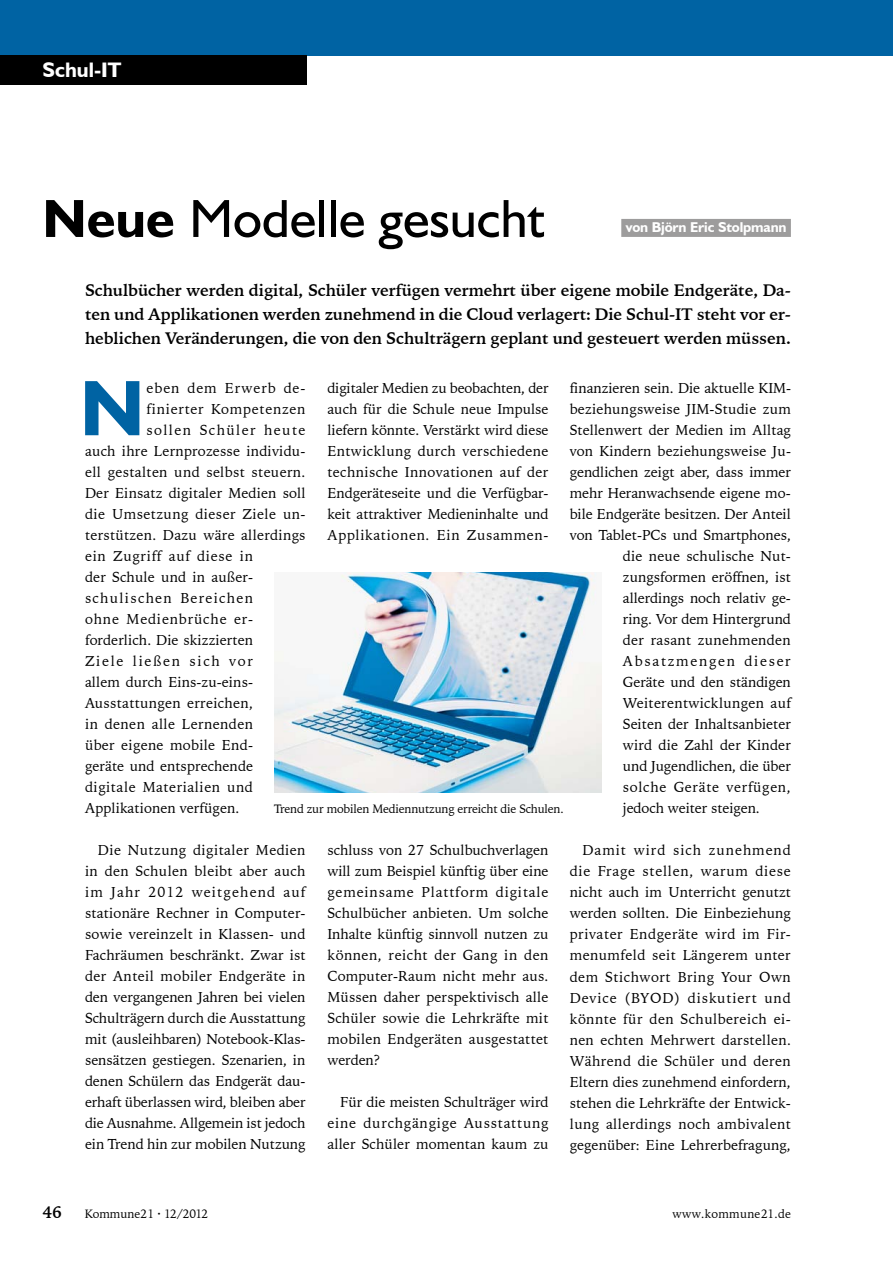
<style>
.page{position:relative;width:893px;height:1263px;background:#fff}
.page>*{position:absolute;margin:0;border:0;box-sizing:border-box;transform-origin:0 0}
.t1{font:700 79.2px "Humanist 521 BT";color:#0063a3}
.t2{font:54px "Humanist 521 BT";color:#000}
.t3{font:700 21px "Humanist 521 BT";color:#fff}
.t4{font:700 16.5px/24px "Iowan Old Style BT";letter-spacing:-.005em;color:#000;text-align:justify}
.t5{font:14.25px/21px "Iowan Old Style BT";letter-spacing:.01em;color:#000;text-align:justify}
.t6{font:14.25px "Iowan Old Style BT";letter-spacing:.05em;color:#000}
.t7{font:14.25px "Iowan Old Style BT";letter-spacing:.03em;color:#000}
.t8{font:14.25px "Iowan Old Style BT";letter-spacing:.12em;color:#000}
.t9{font:14.25px "Iowan Old Style BT";letter-spacing:.035em;color:#000}
.t10{font:700 14.25px "Humanist 521 BT";letter-spacing:-.01em;color:#fff}
.t11{font:14.25px "Iowan Old Style BT";letter-spacing:.09em;color:#000}
.t12{font:14.25px "Iowan Old Style BT";letter-spacing:.06em;color:#000}
.t13{font:14.25px "Iowan Old Style BT";letter-spacing:.095em;color:#000}
.t14{font:14.25px "Iowan Old Style BT";letter-spacing:.065em;color:#000}
.t15{font:12px "Iowan Old Style BT";letter-spacing:-.015em;color:#000}
.t16{font:12px "Iowan Old Style BT";letter-spacing:.02em;color:#000}
.s1{font-weight:700}
</style>
<div class="page">
<div style="left:0;top:0;width:893px;height:55px;background:#0063a3"></div>
<div style="left:0;top:55px;width:306px;height:30px;background:#000"></div>
<div style="left:621px;top:219px;width:170px;height:18px;background:#9d9c9c"></div>
<img style="left:274px;top:572px;width:328px;height:220px">
<h3 class="t3" style="left:43px;top:57px;width:80px">Schul-IT</h3>
<h2 class="t2" style="left:42px;top:185px;width:504px"><span class="s1">Neue</span> Modelle gesucht</h2>
<p class="t10" style="left:626px;top:218px;width:162px">von Björn Eric Stolpmann</p>
<p class="t4" style="left:85px;top:278px;width:707px">Schulbücher werden digital, Schüler verfügen vermehrt über eigene mobile Endgeräte, Da&shy;ten und Applikationen werden zunehmend in die Cloud verlagert: Die Schul-IT steht vor er&shy;heblichen Veränderungen, die von den Schulträgern geplant und gesteuert werden müssen.</p>
<p class="t14" style="left:147px;top:379px;width:160px">eben dem Erwerb de-</p>
<p class="t6" style="left:147px;top:400px;width:160px">finierter Kompetenzen</p>
<p class="t13" style="left:147px;top:421px;width:160px">sollen Schüler heute</p>
<p class="t5" style="left:85px;top:441px;width:222px">auch ihre Lernprozesse individu-</p>
<p class="t5" style="left:85px;top:462px;width:222px">ell gestalten und selbst steuern.</p>
<p class="t5" style="left:85px;top:483px;width:222px">Der Einsatz digitaler Medien soll</p>
<p class="t7" style="left:85px;top:505px;width:222px">die Umsetzung dieser Ziele un-</p>
<p class="t5" style="left:85px;top:525px;width:222px">terstützen. Dazu wäre allerdings</p>
<p class="t6" style="left:85px;top:547px;width:169px">ein Zugriff auf diese in</p>
<p class="t5" style="left:85px;top:567px;width:169px">der Schule und in außer-</p>
<p class="t11" style="left:85px;top:589px;width:169px">schulischen Bereichen</p>
<p class="t12" style="left:85px;top:610px;width:169px">ohne Medienbrüche er-</p>
<p class="t5" style="left:85px;top:630px;width:169px">forderlich. Die skizzierten</p>
<p class="t8" style="left:85px;top:652px;width:169px">Ziele ließen sich vor</p>
<p class="t5" style="left:85px;top:672px;width:169px">allem durch Eins-zu-eins-</p>
<p class="t5" style="left:85px;top:693px;width:169px">Ausstattungen erreichen,</p>
<p class="t7" style="left:85px;top:715px;width:169px">in denen alle Lernenden</p>
<p class="t5" style="left:85px;top:735px;width:170px">über eigene mobile End-</p>
<p class="t5" style="left:85px;top:756px;width:169px">geräte und entsprechende</p>
<p class="t9" style="left:85px;top:778px;width:169px">digitale Materialien und</p>
<p class="t5" style="left:85px;top:798px;width:156px">Applikationen verfügen.</p>
<p class="t5" style="left:85px;top:840px;width:222px;text-indent:13px">Die Nutzung digitaler Medien in den Schulen bleibt aber auch im Jahr 2012 weitgehend auf stationäre Rechner in Computer&shy;sowie vereinzelt in Klassen- und Fachräumen beschränkt. Zwar ist der Anteil mobiler Endgeräte in den vergangenen Jahren bei vielen Schulträgern durch die Ausstattung mit (ausleihbaren) Notebook-Klas&shy;sensätzen gestiegen. Szenarien, in denen Schülern das Endgerät dau&shy;erhaft überlassen wird, bleiben aber die Ausnahme. Allgemein ist jedoch ein Trend hin zur mobilen Nutzung</p>
<h1 class="t1" style="left:80px;top:359px;width:66px">N</h1>
<p class="t5" style="left:327px;top:378px;width:223px">digitaler Medien zu beobachten, der auch für die Schule neue Impulse liefern könnte. Verstärkt wird diese Entwicklung durch verschiedene technische Innovationen auf der Endgeräteseite und die Verfügbar&shy;keit attraktiver Medieninhalte und Applikationen. Ein Zusammen-</p>
<p class="t5" style="left:570px;top:378px;width:223px">finanzieren sein. Die aktuelle KIM-</p>
<p class="t5" style="left:570px;top:399px;width:223px">beziehungsweise JIM-Studie zum</p>
<p class="t5" style="left:570px;top:420px;width:223px">Stellenwert der Medien im Alltag</p>
<p class="t5" style="left:570px;top:441px;width:223px">von Kindern beziehungsweise Ju-</p>
<p class="t5" style="left:570px;top:462px;width:223px">gendlichen zeigt aber, dass immer</p>
<p class="t5" style="left:570px;top:483px;width:223px">mehr Heranwachsende eigene mo-</p>
<p class="t5" style="left:570px;top:504px;width:223px">bile Endgeräte besitzen. Der Anteil</p>
<p class="t5" style="left:570px;top:525px;width:223px">von Tablet-PCs und Smartphones,</p>
<p class="t5" style="left:623px;top:546px;width:170px">die neue schulische Nut-</p>
<p class="t5" style="left:623px;top:567px;width:169px">zungsformen eröffnen, ist</p>
<p class="t5" style="left:623px;top:588px;width:169px">allerdings noch relativ ge-</p>
<p class="t5" style="left:623px;top:609px;width:169px">ring. Vor dem Hintergrund</p>
<p class="t5" style="left:623px;top:630px;width:169px">der rasant zunehmenden</p>
<p class="t8" style="left:623px;top:652px;width:169px">Absatzmengen dieser</p>
<p class="t5" style="left:623px;top:672px;width:170px">Geräte und den ständigen</p>
<p class="t5" style="left:623px;top:693px;width:169px">Weiterentwicklungen auf</p>
<p class="t5" style="left:623px;top:714px;width:169px">Seiten der Inhaltsanbieter</p>
<p class="t5" style="left:623px;top:735px;width:170px">wird die Zahl der Kinder</p>
<p class="t5" style="left:623px;top:756px;width:169px">und Jugendlichen, die über</p>
<p class="t6" style="left:623px;top:778px;width:169px">solche Geräte verfügen,</p>
<p class="t5" style="left:623px;top:798px;width:138px">jedoch weiter steigen.</p>
<p class="t5" style="left:570px;top:840px;width:223px;text-indent:13px">Damit wird sich zunehmend die Frage stellen, warum diese nicht auch im Unterricht genutzt werden sollten. Die Einbeziehung privater Endgeräte wird im Fir&shy;menumfeld seit Längerem unter dem Stichwort Bring Your Own Device (BYOD) diskutiert und könnte für den Schulbereich ei&shy;nen echten Mehrwert darstellen.<br>Während die Schüler und deren Eltern dies zunehmend einfordern, stehen die Lehrkräfte der Entwick&shy;lung allerdings noch ambivalent gegenüber: Eine Lehrerbefragung,</p>
<p class="t15" style="left:274px;top:801px;width:291px">Trend zur mobilen Mediennutzung erreicht die Schulen.</p>
<p class="t5" style="left:327px;top:840px;width:223px">schluss von 27 Schulbuchverlagen will zum Beispiel künftig über eine gemeinsame Plattform digitale Schulbücher anbieten. Um solche Inhalte künftig sinnvoll nutzen zu können, reicht der Gang in den Computer-Raum nicht mehr aus.<br>Müssen daher perspektivisch alle Schüler sowie die Lehrkräfte mit mobilen Endgeräten ausgestattet werden?</p>
<p class="t5" style="left:327px;top:1092px;width:223px;text-indent:13px">Für die meisten Schulträger wird eine durchgängige Ausstattung aller Schüler momentan kaum zu</p>
<p class="t4" style="left:43px;top:1200px;width:21px">46</p>
<p class="t15" style="left:85px;top:1206px;width:125px">Kommune21 · 12/2012</p>
<p class="t16" style="left:673px;top:1206px;width:120px">www.kommune21.de</p>
</div>
